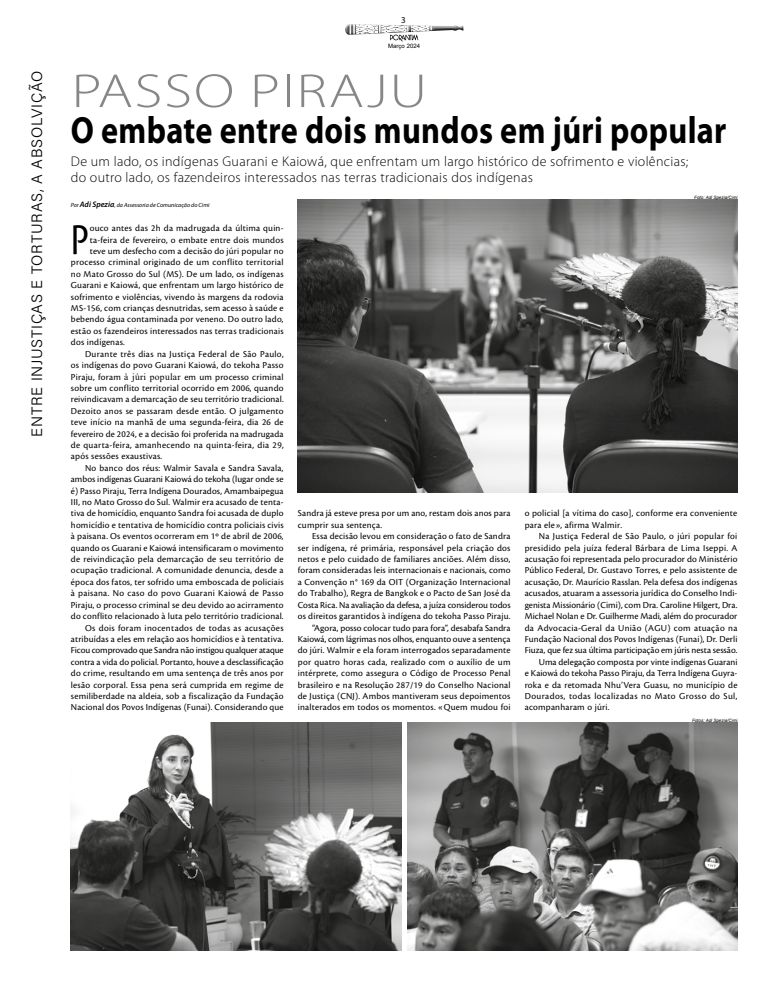
<style>
.page{position:relative;width:780px;height:993px;background:#fff}
.page>*{position:absolute;margin:0;border:0;box-sizing:border-box;transform-origin:0 0}
.t1{font:300 48px "Myriad Pro";letter-spacing:.03em;color:#878787;scale:1.25 1}
.t2{font:45.7px "Cronos Pro";color:#000;scale:.8 1}
.t3{font:700 38px "Myriad Pro";letter-spacing:.01em;color:#000;scale:.85 1}
.t4{font:300 15px "Acumin Pro";letter-spacing:.05em;color:#000}
.t5{font:300 14px/16.8px "Myriad Pro";letter-spacing:.02em;color:#000}
.t6{font:9.5px/11.4px "Cronos Pro";letter-spacing:.02em;color:#000}
.t7{font:9.5px "Cronos Pro";color:#000}
.t8{font:9.5px "Cronos Pro";letter-spacing:-.01em;color:#000}
.t9{font:9.5px "Cronos Pro";letter-spacing:.04em;color:#000}
.t10{font:9px "Myriad Pro";color:#000}
.t11{font:italic 6px "Myriad Pro";color:#000}
.t12{font:6px "Arial";letter-spacing:.01em;color:#000}
.t13{font:italic 4.5px "Arial";color:#000}
.s1{font-weight:600;font-size:8px}
.s2{font-family:"Times New Roman"}
</style>
<div class="page">
<div style="left:344px;top:25px;width:120px;height:10px;background:#000;opacity:.75"></div>
<svg style="left:345px;top:24px;width:118px;height:17px"></svg>
<img style="left:298px;top:199px;width:439px;height:293px">
<img style="left:71px;top:722px;width:330px;height:228px">
<img style="left:407px;top:722px;width:330px;height:228px">
<h3 class="t4" style="left:27px;top:436px;width:367px;rotate:-90deg">ENTRE INJUSTIÇAS E TORTURAS, A ABSOLVIÇÃO</h3>
<p class="t10" style="left:401px;top:14px;width:6px">3</p>
<p class="t12" style="left:388px;top:41px;width:34px">Março 2024</p>
<h1 class="t1" style="left:71px;top:62px;width:286px">PASSO PIRAJU</h1>
<h3 class="t3" style="left:71px;top:105px;width:772px">O embate entre dois mundos em júri popular</h3>
<h3 class="t5" style="left:71px;top:152px;width:619px">De um lado, os indígenas Guarani e Kaiowá, que enfrentam um largo histórico de sofrimento e violências; do outro lado, os fazendeiros interessados nas terras tradicionais dos indígenas</h3>
<p class="t13" style="left:694px;top:194px;width:45px">Foto: Adi Spezia/Cimi</p>
<p class="t11" style="left:71px;top:201px;width:140px">Por <span class="s1">Adi Spezia</span>, da Assessoria de Comunicação do Cimi</p>
<h2 class="t2" style="left:71px;top:213px;width:24px">P</h2>
<p class="t6" style="left:90px;top:222px;width:195px">ouco antes das 2h da madrugada da última quin-</p>
<p class="t6" style="left:90px;top:234px;width:195px">ta-feira de fevereiro, o embate entre dois mundos</p>
<p class="t6" style="left:90px;top:245px;width:195px">teve um desfecho com a decisão do júri popular no</p>
<p class="t6" style="left:71px;top:257px;width:214px">processo criminal originado de um conflito territorial</p>
<p class="t6" style="left:71px;top:268px;width:214px">no Mato Grosso do Sul (MS). De um lado, os indígenas</p>
<p class="t6" style="left:71px;top:279px;width:214px">Guarani e Kaiowá, que enfrentam um largo histórico de</p>
<p class="t6" style="left:71px;top:291px;width:214px">sofrimento e violências, vivendo às margens da rodovia</p>
<p class="t6" style="left:71px;top:302px;width:214px">MS-156, com crianças desnutridas, sem acesso à saúde e</p>
<p class="t6" style="left:71px;top:314px;width:214px">bebendo água contaminada por veneno. Do outro lado,</p>
<p class="t6" style="left:71px;top:325px;width:214px">estão os fazendeiros interessados nas terras tradicionais</p>
<p class="t6" style="left:71px;top:336px;width:56px">dos indígenas.</p>
<p class="t6" style="left:85px;top:348px;width:200px">Durante três dias na Justiça Federal de São Paulo,</p>
<p class="t6" style="left:71px;top:359px;width:214px">os indígenas do povo Guarani Kaiowá, do tekoha Passo</p>
<p class="t6" style="left:71px;top:371px;width:214px">Piraju, foram <span class="s2">à júri popular</span> em um processo criminal</p>
<p class="t6" style="left:71px;top:382px;width:214px">sobre um conflito territorial ocorrido em 2006, quando</p>
<p class="t6" style="left:71px;top:393px;width:214px">reivindicavam a demarcação de seu território tradicional.</p>
<p class="t6" style="left:71px;top:405px;width:214px">Dezoito anos se passaram desde então. O julgamento</p>
<p class="t6" style="left:71px;top:416px;width:214px">teve início na manhã de uma segunda-feira, dia 26 de</p>
<p class="t6" style="left:71px;top:428px;width:214px">fevereiro de 2024, e a decisão foi proferida na madrugada</p>
<p class="t6" style="left:71px;top:439px;width:214px">de quarta-feira, amanhecendo na quinta-feira, dia 29,</p>
<p class="t6" style="left:71px;top:450px;width:93px">após sessões exaustivas.</p>
<p class="t6" style="left:85px;top:462px;width:200px">No banco dos réus: Walmir Savala e Sandra Savala,</p>
<p class="t7" style="left:71px;top:473px;width:214px">ambos indígenas Guarani Kaiowá do tekoha (lugar onde se</p>
<p class="t6" style="left:71px;top:485px;width:214px">é) Passo Piraju, Terra Indígena Dourados, Amambaipegua</p>
<p class="t6" style="left:71px;top:496px;width:214px">III, no Mato Grosso do Sul. Walmir era acusado de tenta-</p>
<p class="t6" style="left:71px;top:507px;width:214px">tiva de homicídio, enquanto Sandra foi acusada de duplo</p>
<p class="t6" style="left:71px;top:519px;width:214px">homicídio e tentativa de homicídio contra policiais civis</p>
<p class="t6" style="left:71px;top:530px;width:214px">à paisana. Os eventos ocorreram em 1º de abril de 2006,</p>
<p class="t6" style="left:71px;top:542px;width:214px">quando os Guarani e Kaiowá intensificaram o movimento</p>
<p class="t6" style="left:71px;top:553px;width:214px">de reivindicação pela demarcação de seu território de</p>
<p class="t6" style="left:71px;top:564px;width:214px">ocupação tradicional. A comunidade denuncia, desde a</p>
<p class="t6" style="left:71px;top:576px;width:214px">época dos fatos, ter sofrido uma emboscada de policiais</p>
<p class="t6" style="left:71px;top:587px;width:214px">à paisana. No caso do povo Guarani Kaiowá de Passo</p>
<p class="t6" style="left:71px;top:599px;width:214px">Piraju, o processo criminal se deu devido ao acirramento</p>
<p class="t6" style="left:71px;top:610px;width:214px">do conflito relacionado à luta pelo território tradicional.</p>
<p class="t6" style="left:85px;top:621px;width:200px">Os dois foram inocentados de todas as acusações</p>
<p class="t6" style="left:71px;top:633px;width:214px">atribuídas a eles em relação aos homicídios e à tentativa.</p>
<p class="t8" style="left:71px;top:644px;width:214px">Ficou comprovado que Sandra não instigou qualquer ataque</p>
<p class="t7" style="left:71px;top:656px;width:214px">contra a vida do policial. Portanto, houve a desclassificação</p>
<p class="t6" style="left:71px;top:667px;width:214px">do crime, resultando em uma sentença de três anos por</p>
<p class="t6" style="left:71px;top:678px;width:214px">lesão corporal. Essa pena será cumprida em regime de</p>
<p class="t6" style="left:71px;top:690px;width:214px">semiliberdade na aldeia, sob a fiscalização da Fundação</p>
<p class="t6" style="left:71px;top:701px;width:214px">Nacional dos Povos Indígenas (Funai). Considerando que</p>
<p class="t6" style="left:524px;top:507px;width:214px">o policial [a vítima do caso], conforme era conveniente para ele», afirma Walmir.</p>
<p class="t6" style="left:539px;top:530px;width:200px">Na Justiça Federal de São Paulo, o júri popular foi</p>
<p class="t6" style="left:524px;top:542px;width:214px">presidido pela juíza federal Bárbara de Lima Iseppi. A</p>
<p class="t6" style="left:524px;top:553px;width:214px">acusação foi representada pelo procurador do Ministério</p>
<p class="t6" style="left:524px;top:564px;width:214px">Público Federal, Dr. Gustavo Torres, e pelo assistente de</p>
<p class="t6" style="left:524px;top:576px;width:214px">acusação, Dr. Maurício Rasslan. Pela defesa dos indígenas</p>
<p class="t6" style="left:524px;top:587px;width:214px">acusados, atuaram a assessoria jurídica do Conselho Indi-</p>
<p class="t6" style="left:524px;top:599px;width:214px">genista Missionário (Cimi), com Dra. Caroline Hilgert, Dra.</p>
<p class="t6" style="left:524px;top:610px;width:214px">Michael Nolan e Dr. Guilherme Madi, além do procurador</p>
<p class="t6" style="left:524px;top:621px;width:214px">da Advocacia-Geral da União (AGU) com atuação na</p>
<p class="t6" style="left:524px;top:633px;width:214px">Fundação Nacional dos Povos Indígenas (Funai), Dr. Derli</p>
<p class="t7" style="left:524px;top:644px;width:214px">Fiuza, que fez sua última participação em júris nesta sessão.</p>
<p class="t6" style="left:539px;top:656px;width:200px">Uma delegação composta por vinte indígenas Guarani</p>
<p class="t6" style="left:524px;top:667px;width:214px">e Kaiowá do tekoha Passo Piraju, da Terra Indígena Guyra-</p>
<p class="t6" style="left:524px;top:678px;width:214px">roka e da retomada Nhu’Vera Guasu, no município de</p>
<p class="t9" style="left:524px;top:690px;width:214px">Dourados, todas localizadas no Mato Grosso do Sul,</p>
<p class="t6" style="left:524px;top:701px;width:86px">acompanharam o júri.</p>
<p class="t6" style="left:298px;top:507px;width:214px">Sandra já esteve presa por um ano, restam dois anos para cumprir sua sentença.</p>
<p class="t6" style="left:298px;top:530px;width:214px;text-align:right">Essa decisão levou em consideração o fato de Sandra<br>ser indígena, ré primária, responsável pela criação dos netos e pelo cuidado de familiares anciões. Além disso, foram consideradas leis internacionais e nacionais, como a Convenção n° 169 da OIT (Organização Internacional do Trabalho), Regra de Bangkok e o Pacto de San José da Costa Rica. Na avaliação da defesa, a juíza considerou todos os direitos garantidos à indígena do tekoha Passo Piraju. “Agora, posso colocar tudo para fora”, desabafa Sandra Kaiowá, com lágrimas nos olhos, enquanto ouve a sentença do júri. Walmir e ela foram interrogados separadamente por quatro horas cada, realizado com o auxílio de um intérprete, como assegura o Código de Processo Penal brasileiro e na Resolução 287/19 do Conselho Nacional de Justiça (CNJ). Ambos mantiveram seus depoimentos inalterados em todos os momentos. «Quem mudou foi</p>
<p class="t13" style="left:692px;top:717px;width:47px">Fotos: Adi Spezia/Cimi</p>
</div>
